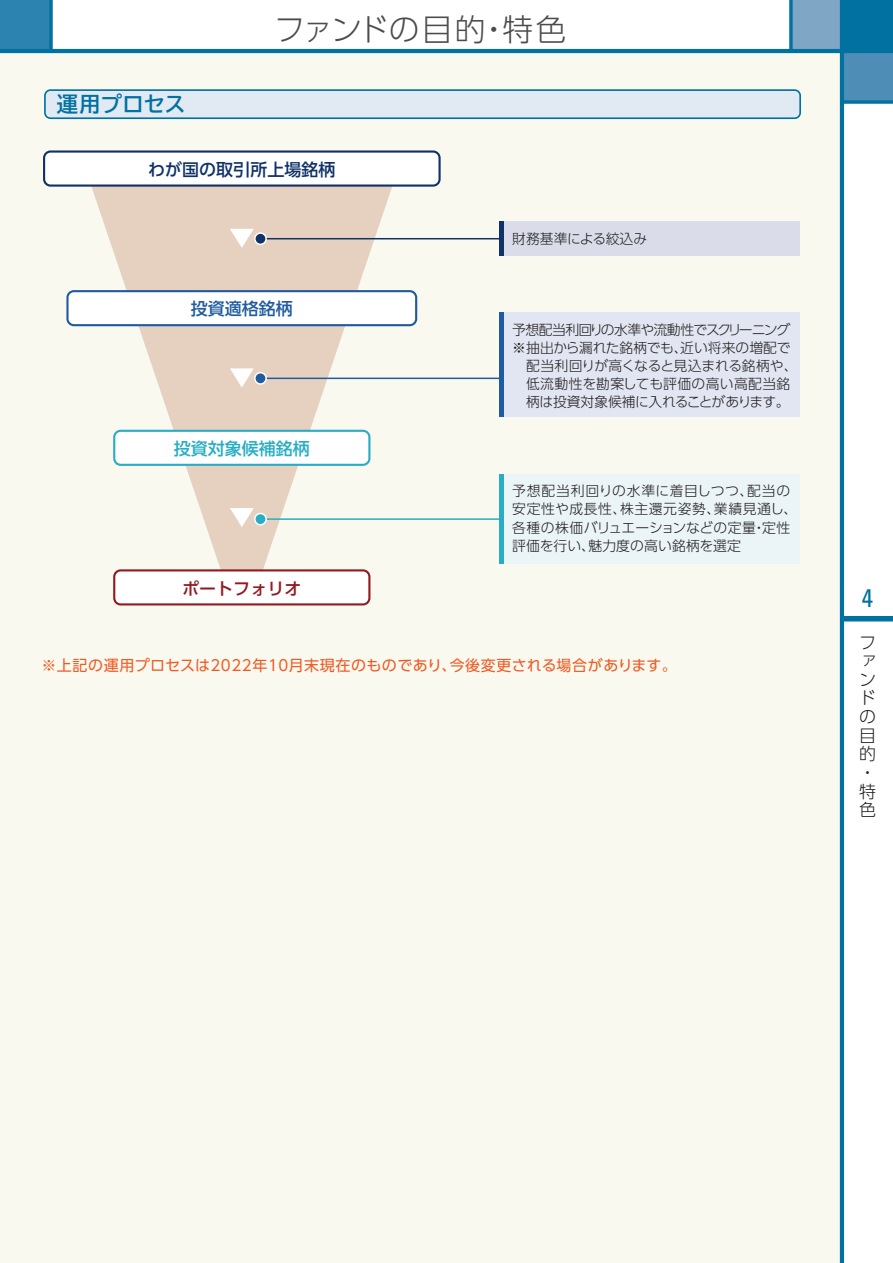
<style>
.page{position:relative;width:893px;height:1263px;background:#fff}
.page>*{position:absolute;margin:0;border:0;box-sizing:border-box;transform-origin:0 0}
.t1{font:300 30.75px "UD Shin Go Pro";letter-spacing:.005em;color:#4b4c4d}
.t2{font:condensed 25.5px "Univers";color:#0071a1}
.t3{font:700 21.3px "TBUD Go Std";letter-spacing:-.005em;color:#0071a1}
.t4{font:500 16.95px "UD Shin Go Pro";color:#103267}
.t5{font:300 16.95px/18.6px "UD Shin Go Pro";color:#231f20}
.t6{font:500 16.95px "UD Shin Go Pro";color:#28adc4}
.t7{font:500 16.95px "UD Shin Go Pro";color:#941a22}
.t8{font:500 16.95px "UD Shin Go Pro";color:#205b9f}
.t9{font:15px "UD Shin Go Pro";letter-spacing:.035em;color:#f15921}
.t10{font:300 13.8px/18.1px "UD Shin Go Pro";letter-spacing:.025em;color:#231f20}
.t11{font:300 13.8px "UD Shin Go Pro";letter-spacing:-.005em;color:#231f20}
.t12{font:300 13.8px "UD Shin Go Pro";letter-spacing:-.06em;color:#231f20}
.t13{font:300 13.8px "UD Shin Go Pro";letter-spacing:-.035em;color:#231f20}
</style>
<div class="page">
<div style="left:0;top:51px;width:841px;height:1212px;background:#faf9f0"></div>
<div style="left:791px;top:0;width:51px;height:51px;background:#80a6c6"></div>
<div style="left:842px;top:0;width:51px;height:51px;background:#0071a1"></div>
<div style="left:0;top:0;width:51px;height:51px;background:#2c83af"></div>
<div style="left:842px;top:51px;width:51px;height:51px;background:#4e8db6"></div>
<svg style="left:49px;top:0;width:4px;height:49px"></svg>
<div style="left:842px;top:616px;width:51px;height:5px;background:#0071a1"></div>
<hr style="left:840px;top:0;width:4px;height:1263px;background:#0071a1">
<hr style="left:0;top:49px;width:893px;height:4px;background:#0071a1">
<svg style="left:844px;top:100px;width:49px;height:4px"></svg>
<svg style="left:789px;top:0;width:4px;height:49px"></svg>
<svg style="left:88px;top:187px;width:307px;height:389px;fill:#e6d1c1"></svg>
<svg style="left:230px;top:229px;width:24px;height:19px"></svg>
<hr style="left:260px;top:238px;width:242px;height:1px;background:#103267">
<div style="left:255px;top:233px;width:11px;height:11px;background:#103267;border-radius:50%"></div>
<div style="left:254px;top:232px;width:13px;height:13px;border:2px solid #fff;border-radius:50%"></div>
<svg style="left:44px;top:89px;width:757px;height:30px"></svg>
<div style="left:44px;top:152px;width:396px;height:34px;background:#fff;border-radius:6px"></div>
<div style="left:43px;top:150px;width:398px;height:37px;border:2px solid #103267;border-radius:6px"></div>
<div style="left:67px;top:291px;width:349px;height:34px;background:#fff;border-radius:6px"></div>
<div style="left:66px;top:290px;width:351px;height:36px;border:2px solid #205b9f;border-radius:6px"></div>
<div style="left:114px;top:431px;width:255px;height:34px;background:#fff;border-radius:6px"></div>
<div style="left:113px;top:430px;width:257px;height:36px;border:2px solid #28adc4;border-radius:6px"></div>
<div style="left:114px;top:570px;width:255px;height:34px;background:#fff;border-radius:6px"></div>
<div style="left:113px;top:569px;width:257px;height:36px;border:2px solid #941a22;border-radius:6px"></div>
<svg style="left:230px;top:508px;width:24px;height:19px"></svg>
<div style="left:500px;top:222px;width:300px;height:34px;background:#dadde9"></div>
<hr style="left:500px;top:222px;width:4px;height:34px;background:#103267">
<svg style="left:230px;top:368px;width:24px;height:20px"></svg>
<hr style="left:260px;top:378px;width:242px;height:1px;background:#205b9f">
<div style="left:255px;top:373px;width:11px;height:11px;background:#205b9f;border-radius:50%"></div>
<div style="left:254px;top:372px;width:13px;height:13px;border:2px solid #fff;border-radius:50%"></div>
<div style="left:500px;top:313px;width:300px;height:104px;background:#e2e6f2"></div>
<hr style="left:500px;top:313px;width:4px;height:104px;background:#205b9f">
<hr style="left:260px;top:518px;width:242px;height:2px;background:#28adc4">
<div style="left:255px;top:513px;width:11px;height:12px;background:#28adc4;border-radius:50%"></div>
<div style="left:254px;top:513px;width:13px;height:12px;border:2px solid #fff;border-radius:50%"></div>
<div style="left:500px;top:474px;width:300px;height:90px;background:#ebf4f7"></div>
<hr style="left:500px;top:474px;width:4px;height:90px;background:#28adc4">
<h3 class="t3" style="left:57px;top:87px;width:131px">運用プロセス</h3>
<h1 class="t1" style="left:274px;top:4px;width:294px">ファンドの目的・特色</h1>
<p class="t4" style="left:148px;top:155px;width:189px">わが国の取引所上場銘柄</p>
<p class="t8" style="left:191px;top:295px;width:104px">投資適格銘柄</p>
<p class="t6" style="left:174px;top:435px;width:138px">投資対象候補銘柄</p>
<p class="t7" style="left:182px;top:574px;width:121px">ポートフォリオ</p>
<p class="t11" style="left:512px;top:227px;width:136px">財務基準による絞込み</p>
<p class="t12" style="left:512px;top:318px;width:280px">予想配当利回りの水準や流動性でスクリーニング</p>
<p class="t11" style="left:512px;top:336px;width:280px">※抽出から漏れた銘柄でも、近い将来の増配で</p>
<p class="t11" style="left:526px;top:354px;width:273px">配当利回りが高くなると見込まれる銘柄や、</p>
<p class="t10" style="left:526px;top:374px;width:266px">低流動性を勘案しても評価の高い高配当銘</p>
<p class="t13" style="left:526px;top:390px;width:265px">柄は投資対象候補に入れることがあります。</p>
<p class="t10" style="left:512px;top:482px;width:286px">予想配当利回りの水準に着目しつつ、配当の安定性や成長性、株主還元姿勢、業績見通し、各種の株価バリュエーションなどの定量・定性評価を行い、魅力度の高い銘柄を選定</p>
<p class="t9" style="left:41px;top:653px;width:637px">※上記の運用プロセスは2022年10月末現在のものであり、今後変更される場合があります。</p>
<h2 class="t2" style="left:862px;top:582px;width:13px">4</h2>
<p class="t5" style="left:859px;top:632px;width:18px">ファンドの目的・特色</p>
</div>
